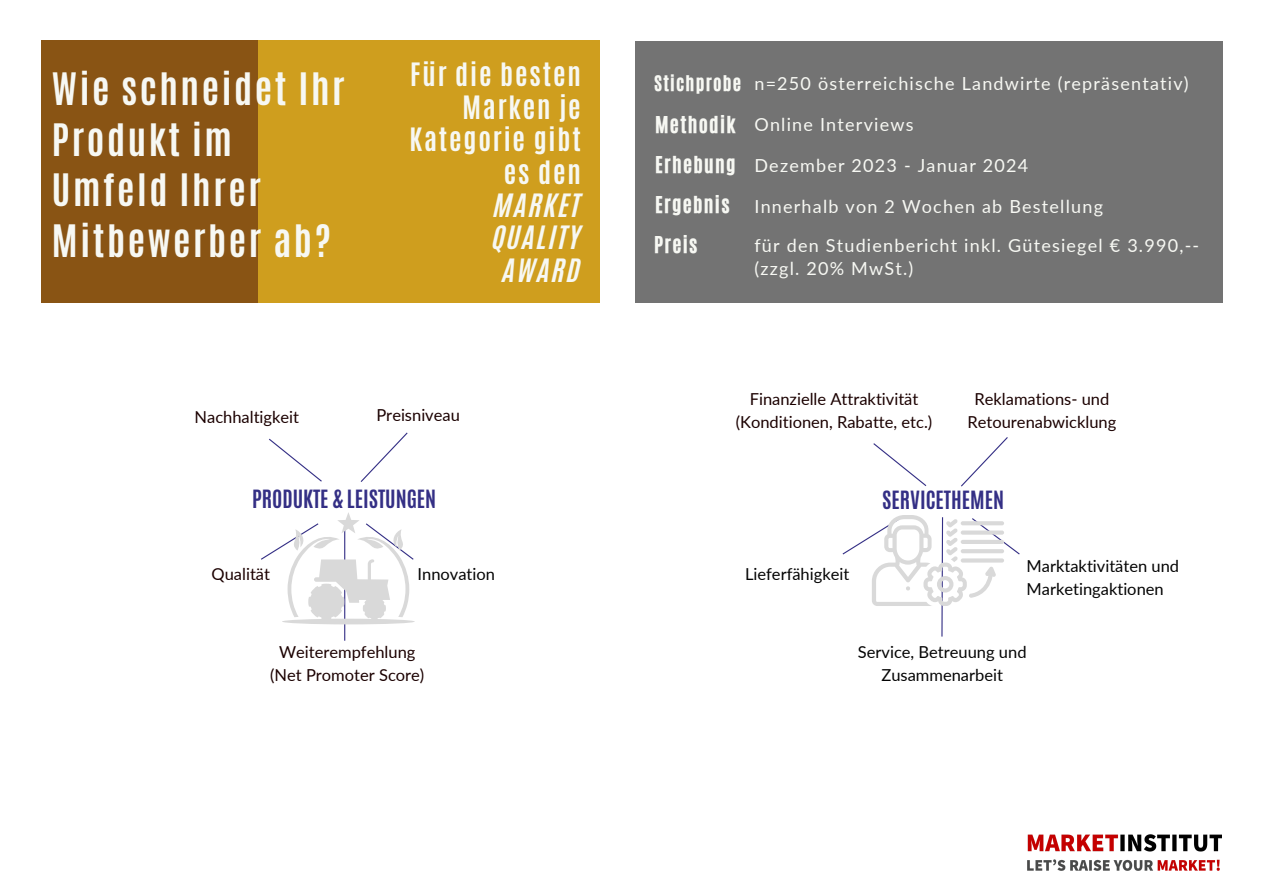
<style>
.page{position:relative;width:1263px;height:894px;background:#fff}
.page>*{position:absolute;margin:0;border:0;box-sizing:border-box;transform-origin:0 0}
.t1{font:700 37.35px/50.7px "Antonio";letter-spacing:.07em;color:#f7f8f3}
.t2{font:700 26.85px/32.7px "Antonio";letter-spacing:.07em;color:#f7f8f3;text-align:right}
.t3{font:700 21px "Antonio";color:#342f85}
.t4{font:19.5px "CA Generated";letter-spacing:.07em;color:#f7f8f3}
.t5{font:18px "Lato";letter-spacing:.065em;color:#f7f8f3}
.t6{font:18px "CA Generated";letter-spacing:.07em;color:#f7f8f3}
.t7{font:16.5px/22.5px "Lato";color:#1b0000;text-align:center}
.t8{font:16.5px/22.5px "Lato";color:#040404;text-align:center}
.s1{font-family:"CA Generated";font-weight:400}
</style>
<div class="page">
<div style="left:42px;top:40px;width:558px;height:262px;background:#895414"></div>
<div style="left:258px;top:40px;width:342px;height:262px;background:#cf9e1e"></div>
<div style="left:635px;top:42px;width:587px;height:261px;background:#737373"></div>
<img style="left:1027px;top:834px;width:195px;height:37px">
<hr style="left:344px;top:527px;width:1px;height:113px;background:#342f85">
<div style="left:282px;top:618px;width:133px;height:6px;background:#d9d9d9;border-radius:50%"></div>
<svg style="left:261px;top:512px;width:153px;height:107px"></svg>
<svg style="left:842px;top:515px;width:178px;height:122px"></svg>
<svg style="left:269px;top:438px;width:53px;height:44px"></svg>
<svg style="left:360px;top:432px;width:48px;height:50px"></svg>
<svg style="left:873px;top:443px;width:54px;height:43px"></svg>
<svg style="left:961px;top:437px;width:47px;height:50px"></svg>
<h1 class="t1" style="left:52px;top:64px;width:294px">Wie schneidet Ihr<br>Produkt im<br>Umfeld Ihrer<br>Mitbewerber ab?</h1>
<h2 class="t2" style="left:409px;top:58px;width:173px">Für die besten<br>Marken je<br>Kategorie gibt es den<br><span class="s1">MARKET<br>QUALITY<br>AWARD</span></h2>
<p class="t7" style="left:195px;top:405px;width:106px">Nachhaltigkeit</p>
<p class="t7" style="left:376px;top:403px;width:85px">Preisniveau</p>
<p class="t6" style="left:654px;top:70px;width:88px">Stichprobe</p>
<h4 class="t4" style="left:655px;top:110px;width:82px">Methodik</h4>
<p class="t4" style="left:655px;top:151px;width:82px">Erhebung</p>
<h4 class="t4" style="left:655px;top:191px;width:76px">Ergebnis</h4>
<p class="t4" style="left:654px;top:230px;width:45px">Preis</p>
<h5 class="t5" style="left:754px;top:72px;width:436px">n=250 österreichische Landwirte (repräsentativ)</h5>
<p class="t5" style="left:754px;top:113px;width:161px">Online Interviews</p>
<p class="t5" style="left:754px;top:154px;width:275px">Dezember 2023 - Januar 2024</p>
<h3 class="t5" style="left:754px;top:195px;width:350px">Innerhalb von 2 Wochen ab Bestellung</h3>
<p class="t5" style="left:754px;top:234px;width:446px">für den Studienbericht inkl. Gütesiegel € 3.990,--</p>
<p class="t5" style="left:754px;top:257px;width:160px">(zzgl. 20% MwSt.)</p>
<p class="t7" style="left:736px;top:387px;width:198px">Finanzielle Attraktivität (Konditionen, Rabatte, etc.)</p>
<p class="t7" style="left:967px;top:387px;width:150px">Reklamations- und<br>Retourenabwicklung</p>
<p class="t3" style="left:252px;top:483px;width:186px">PRODUKTE &amp; LEISTUNGEN</p>
<h4 class="t3" style="left:882px;top:484px;width:123px">SERVICETHEMEN</h4>
<h4 class="t7" style="left:212px;top:562px;width:60px">Qualität</h4>
<p class="t8" style="left:418px;top:562px;width:79px">Innovation</p>
<p class="t8" style="left:745px;top:562px;width:106px">Lieferfähigkeit</p>
<p class="t8" style="left:1027px;top:554px;width:154px;text-align:left">Marktaktivitäten und<br>Marketingaktionen</p>
<h3 class="t7" style="left:270px;top:640px;width:156px">Weiterempfehlung (Net Promoter Score)</h3>
<p class="t8" style="left:858px;top:640px;width:170px">Service, Betreuung und<br>Zusammenarbeit</p>
</div>
